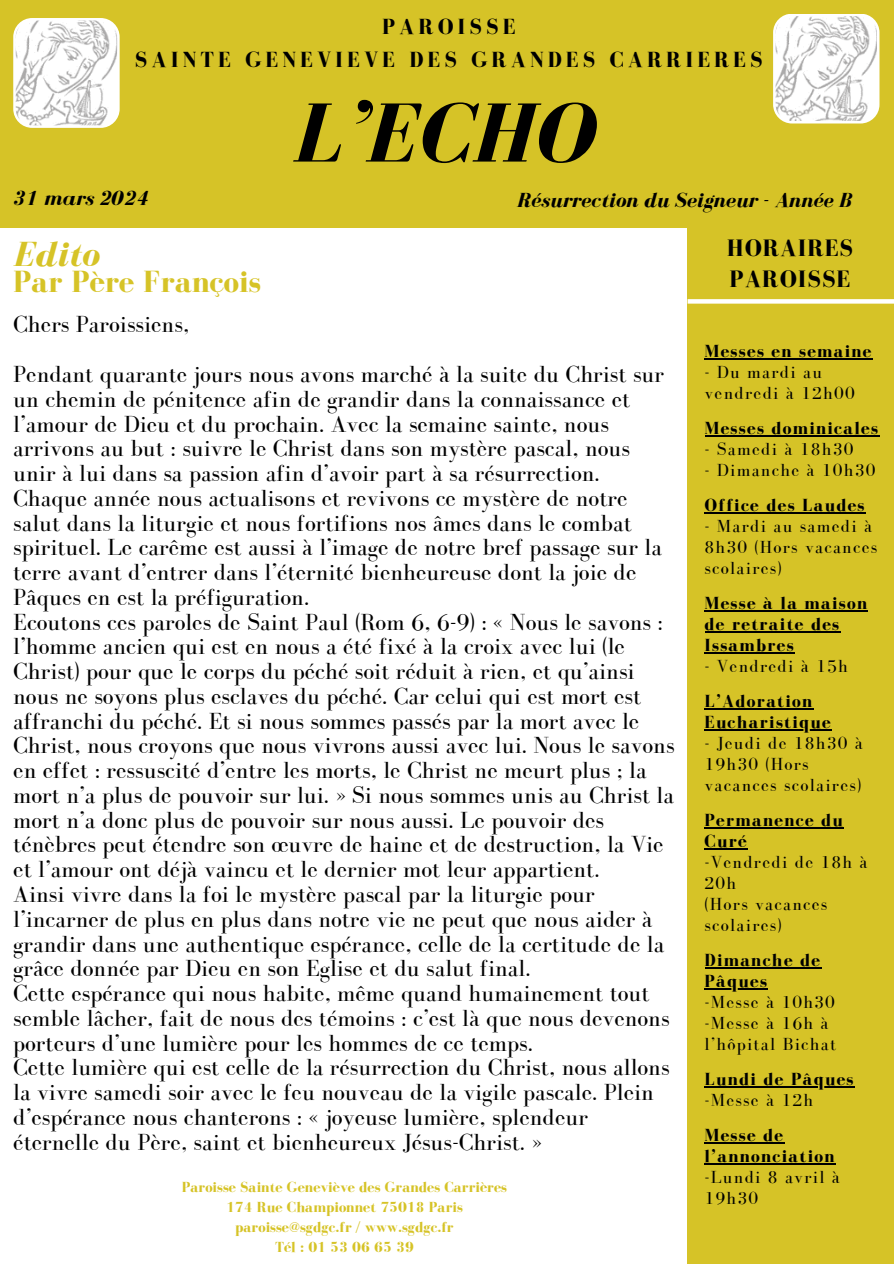
<style>
.page{position:relative;width:894px;height:1264px;background:#fff}
.page>*{position:absolute;margin:0;border:0;box-sizing:border-box;transform-origin:0 0}
.t1{font:italic 700 86.4px "Bodoni FLF";color:#000}
.t2{font:italic 700 36px "Bodoni FLF";color:#d6c327}
.t3{font:700 31.5px "Bodoni FLF";color:#d6c327}
.t4{font:700 24.45px/31.5px "Bodoni FLF";letter-spacing:.04em;color:#000}
.t5{font:24px/24.8px "Bodoni FLF";color:#000}
.t6{font:700 22.5px/32.7px "Bodoni FLF";letter-spacing:.18em;color:#000;text-align:center}
.t7{font:italic 700 21px "Bodoni FLF";color:#000}
.t8{font:18px/21px "Bodoni FLF";letter-spacing:.07em;color:#000}
.t9{font:700 18px/21px "Bodoni FLF";letter-spacing:.07em;color:#000}
.t10{font:700 15px/20.2px "Bodoni FLF";color:#d6c327;text-align:center}
.s1{font-weight:700}
.s2{font-weight:400}
</style>
<div class="page">
<div style="left:0;top:0;width:892px;height:228px;background:#d6c327"></div>
<svg style="left:13px;top:18px;width:107px;height:110px;background:#ecebe6"></svg>
<svg style="left:773px;top:14px;width:106px;height:109px;background:#ecebe7"></svg>
<div style="left:687px;top:223px;width:206px;height:1040px;background:#d6c327"></div>
<hr style="left:704px;top:358px;width:168px;height:1px;background:#000">
<hr style="left:704px;top:435px;width:175px;height:1px;background:#000">
<hr style="left:704px;top:512px;width:161px;height:1px;background:#000">
<hr style="left:704px;top:610px;width:164px;height:1px;background:#000">
<hr style="left:704px;top:631px;width:136px;height:1px;background:#000">
<hr style="left:704px;top:652px;width:90px;height:1px;background:#000">
<hr style="left:704px;top:708px;width:109px;height:1px;background:#000">
<hr style="left:704px;top:729px;width:127px;height:1px;background:#000">
<hr style="left:704px;top:827px;width:140px;height:1px;background:#000">
<hr style="left:704px;top:848px;width:43px;height:1px;background:#000">
<hr style="left:704px;top:967px;width:117px;height:1px;background:#000">
<hr style="left:704px;top:988px;width:64px;height:1px;background:#000">
<hr style="left:704px;top:1086px;width:150px;height:1px;background:#000">
<hr style="left:704px;top:1142px;width:80px;height:1px;background:#000">
<hr style="left:704px;top:1163px;width:131px;height:1px;background:#000">
<svg style="left:687px;top:299px;width:206px;height:4px"></svg>
<h1 class="t6" style="left:135px;top:10px;width:629px">PAROISSE<br>SAINTE GENEVIEVE DES GRANDES CARRIERES</h1>
<h3 class="t7" style="left:13px;top:186px;width:137px">31 mars 2024</h3>
<p class="t1" style="left:294px;top:87px;width:301px">L’ECHO</p>
<p class="t7" style="left:517px;top:189px;width:336px">Résurrection du Seigneur - Année B</p>
<h3 class="t2" style="left:13px;top:235px;width:88px">Edito</h3>
<h3 class="t3" style="left:13px;top:264px;width:249px">Par Père François</h3>
<h6 class="t5" style="left:13px;top:312px;width:177px">Chers Paroissiens,</h6>
<h6 class="t5" style="left:13px;top:361px;width:662px">Pendant quarante jours nous avons marché à la suite du Christ sur un chemin de pénitence afin de grandir dans la connaissance et l’amour de Dieu et du prochain. Avec la semaine sainte, nous arrivons au but : suivre le Christ dans son mystère pascal, nous unir à lui dans sa passion afin d’avoir part à sa résurrection.<br>Chaque année nous actualisons et revivons ce mystère de notre salut dans la liturgie et nous fortifions nos âmes dans le combat spirituel. Le carême est aussi à l’image de notre bref passage sur la terre avant d’entrer dans l’éternité bienheureuse dont la joie de Pâques en est la préfiguration.<br>Ecoutons ces paroles de Saint Paul (Rom 6, 6-9) : « Nous le savons : l’homme ancien qui est en nous a été fixé à la croix avec lui (le Christ) pour que le corps du péché soit réduit à rien, et qu’ainsi nous ne soyons plus esclaves du péché. Car celui qui est mort est affranchi du péché. Et si nous sommes passés par la mort avec le Christ, nous croyons que nous vivrons aussi avec lui. Nous le savons en effet : ressuscité d’entre les morts, le Christ ne meurt plus ; la mort n’a plus de pouvoir sur lui. » Si nous sommes unis au Christ la mort n’a donc plus de pouvoir sur nous aussi. Le pouvoir des ténèbres peut étendre son œuvre de haine et de destruction, la Vie et l’amour ont déjà vaincu et le dernier mot leur appartient.<br>Ainsi vivre dans la foi le mystère pascal par la liturgie pour l’incarner de plus en plus dans notre vie ne peut que nous aider à grandir dans une authentique espérance, celle de la certitude de la grâce donnée par Dieu en son Eglise et du salut final.<br>Cette espérance qui nous habite, même quand humainement tout semble lâcher, fait de nous des témoins : c’est là que nous devenons porteurs d’une lumière pour les hommes de ce temps.<br>Cette lumière qui est celle de la résurrection du Christ, nous allons la vivre samedi soir avec le feu nouveau de la vigile pascale. Plein d’espérance nous chanterons : « joyeuse lumière, splendeur éternelle du Père, saint et bienheureux Jésus-Christ. »</h6>
<p class="t10" style="left:182px;top:1176px;width:326px">Paroisse Sainte Geneviève des Grandes Carrières</p>
<p class="t10" style="left:226px;top:1196px;width:238px">174 Rue Championnet 75018 Paris</p>
<p class="t10" style="left:235px;top:1216px;width:220px">paroisse@sgdgc.fr / www.sgdgc.fr<br>Tél : 01 53 06 65 39</p>
<h6 class="t4" style="left:726px;top:232px;width:128px">HORAIRES<br>PAROISSE</h6>
<h6 class="t9" style="left:704px;top:340px;width:168px">Messes en semaine</h6>
<h6 class="t8" style="left:704px;top:361px;width:152px">- Du mardi au vendredi à 12h00</h6>
<h6 class="t9" style="left:704px;top:417px;width:175px">Messes dominicales</h6>
<h6 class="t8" style="left:704px;top:438px;width:150px">- Samedi à 18h30</h6>
<h6 class="t8" style="left:704px;top:459px;width:172px">- Dimanche à 10h30</h6>
<h6 class="t9" style="left:704px;top:494px;width:161px">Office des Laudes</h6>
<h6 class="t8" style="left:704px;top:515px;width:174px">- Mardi au samedi à<br>8h30 (Hors vacances scolaires)</h6>
<h6 class="t9" style="left:704px;top:592px;width:164px">Messe à la maison de retraite des<br>Issambres</h6>
<h6 class="t8" style="left:704px;top:655px;width:145px">- Vendredi à 15h</h6>
<h6 class="t9" style="left:704px;top:690px;width:109px">L’Adoration</h6>
<h6 class="t9" style="left:704px;top:711px;width:128px">Eucharistique</h6>
<h6 class="t8" style="left:704px;top:732px;width:160px">- Jeudi de 18h30 à<br>19h30 (Hors vacances scolaires)</h6>
<h6 class="t9" style="left:704px;top:809px;width:140px">Permanence du</h6>
<h2 class="t8" style="left:704px;top:830px;width:164px"><span class="s1">Curé<br></span>-Vendredi de 18h à<br>20h<br>(Hors vacances scolaires)</h2>
<h2 class="t9" style="left:704px;top:949px;width:117px">Dimanche de</h2>
<h4 class="t8" style="left:704px;top:970px;width:133px"><span class="s1">Pâques<br></span>-Messe à 10h30 -Messe à 16h à l’hôpital Bichat</h4>
<h4 class="t9" style="left:704px;top:1068px;width:150px">Lundi de Pâques <span class="s2">-Messe à 12h</span></h4>
<p class="t9" style="left:704px;top:1124px;width:137px">Messe de l’annonciation <span class="s2">-Lundi 8 avril à<br>19h30</span></p>
</div>
